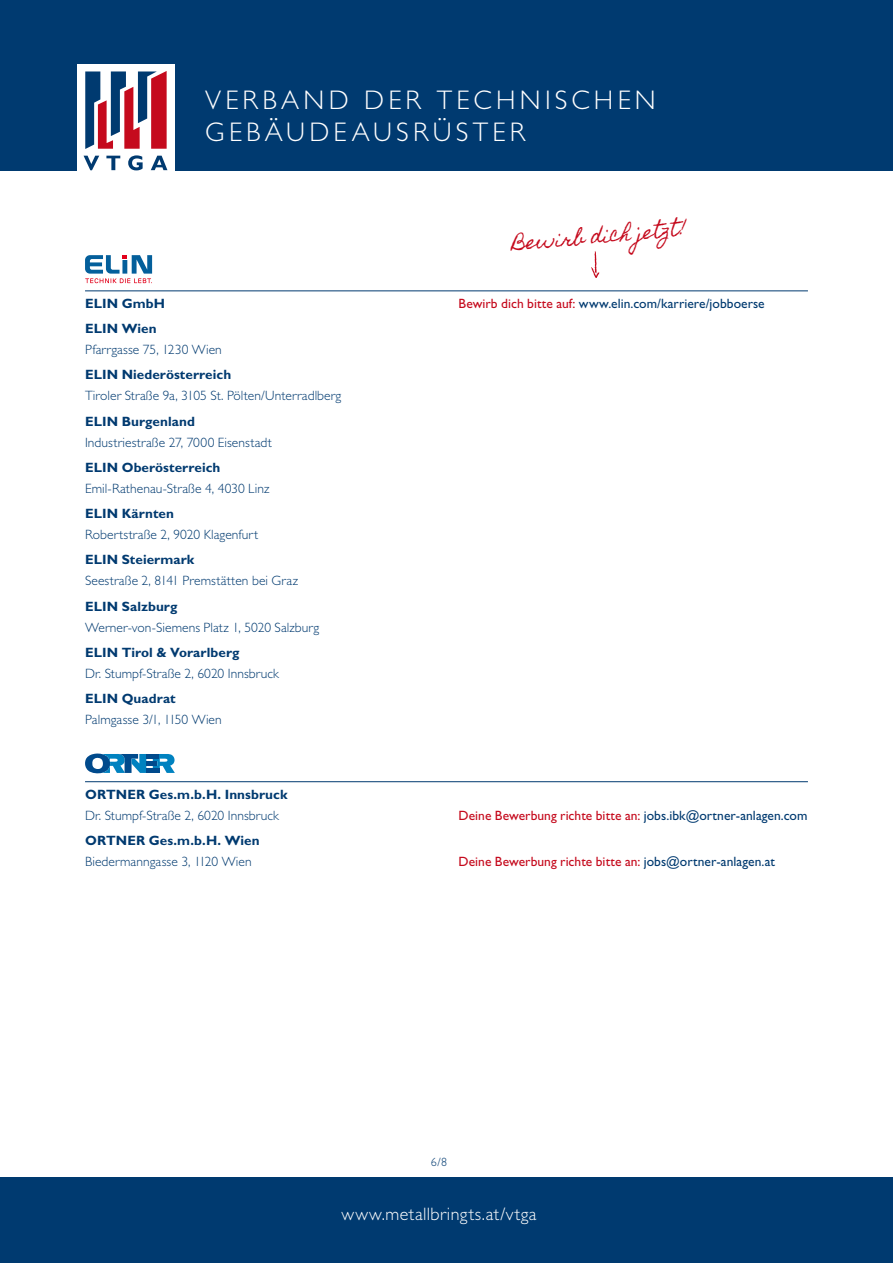
<style>
.page{position:relative;width:893px;height:1263px;background:#fff}
.page>*{position:absolute;margin:0;border:0;box-sizing:border-box;transform-origin:0 0}
.t1{font:300 27px/32.4px "Gill Sans Std";letter-spacing:.155em;color:#fff}
.t2{font:300 18px "Gill Sans Std";letter-spacing:.025em;color:#fff}
.t3{font:18px "Homemade Apple";color:#c50a1d}
.t4{font:300 13.5px "Gill Sans Std";letter-spacing:.005em;color:#003a70}
.t5{font:700 13.5px "Gill Sans Std";letter-spacing:.005em;color:#003a70}
.t6{font:13.5px "Gill Sans Std";letter-spacing:.005em;color:#c50a1d}
.t7{font:13.5px "Gill Sans Std";letter-spacing:.005em;color:#003a70}
.t8{font:300 12px "Gill Sans Std";color:#003a70}
.s1{color:#c50a1d}
.s2{color:#003a70}
</style>
<div class="page">
<div style="left:0;top:0;width:893px;height:170px;background:#003a70"></div>
<div style="left:0;top:1178px;width:893px;height:85px;background:#003a70"></div>
<div style="left:77px;top:64px;width:97px;height:110px;background:#fff"></div>
<svg style="left:85px;top:71px;width:82px;height:78px"></svg>
<svg style="left:84px;top:156px;width:15px;height:14px"></svg>
<svg style="left:106px;top:156px;width:14px;height:14px"></svg>
<svg style="left:128px;top:155px;width:15px;height:15px"></svg>
<svg style="left:151px;top:156px;width:16px;height:14px"></svg>
<hr style="left:85px;top:781px;width:723px;height:1px;background:#003a70">
<hr style="left:85px;top:290px;width:723px;height:1px;background:#003a70">
<svg style="left:153px;top:754px;width:22px;height:19px"></svg>
<svg style="left:85px;top:753px;width:61px;height:20px"></svg>
<div style="left:146px;top:754px;width:13px;height:5px;background:#004a8c"></div>
<div style="left:146px;top:761px;width:11px;height:5px;background:#004a8c"></div>
<div style="left:146px;top:768px;width:14px;height:5px;background:#004a8c"></div>
<svg style="left:85px;top:255px;width:67px;height:28px"></svg>
<svg style="left:591px;top:251px;width:8px;height:27px"></svg>
<h1 class="t1" style="left:205px;top:84px;width:452px">VERBAND DER TECHNISCHEN<br>GEBÄUDEAUSRÜSTER</h1>
<h2 class="t3" style="left:511px;top:233px;width:176px;rotate:-5deg">Bewirb dich jetzt!</h2>
<p class="t5" style="left:85px;top:295px;width:82px">ELIN GmbH</p>
<p class="t7" style="left:459px;top:295px;width:308px"><span class="s1">Bewirb dich bitte auf:</span> www.elin.com/karriere/jobboerse</p>
<p class="t5" style="left:85px;top:320px;width:73px">ELIN Wien</p>
<p class="t4" style="left:85px;top:342px;width:138px">Pfarrgasse 75, 1230 Wien</p>
<p class="t5" style="left:85px;top:367px;width:148px">ELIN Niederösterreich</p>
<p class="t4" style="left:85px;top:388px;width:258px">Tiroler Straße 9a, 3105 St. Pölten/Unterradlberg</p>
<p class="t5" style="left:85px;top:413px;width:111px">ELIN Burgenland</p>
<p class="t4" style="left:85px;top:434px;width:188px">Industriestraße 27, 7000 Eisenstadt</p>
<p class="t5" style="left:85px;top:459px;width:137px">ELIN Oberösterreich</p>
<p class="t4" style="left:85px;top:481px;width:186px">Emil-Rathenau-Straße 4, 4030 Linz</p>
<p class="t5" style="left:85px;top:505px;width:90px">ELIN Kärnten</p>
<p class="t4" style="left:85px;top:527px;width:175px">Robertstraße 2, 9020 Klagenfurt</p>
<p class="t5" style="left:85px;top:552px;width:111px">ELIN Steiermark</p>
<p class="t4" style="left:85px;top:573px;width:215px">Seestraße 2, 8141 Premstätten bei Graz</p>
<p class="t5" style="left:85px;top:598px;width:94px">ELIN Salzburg</p>
<p class="t4" style="left:85px;top:619px;width:236px">Werner-von-Siemens Platz 1, 5020 Salzburg</p>
<p class="t5" style="left:85px;top:644px;width:156px">ELIN Tirol &amp; Vorarlberg</p>
<p class="t4" style="left:85px;top:666px;width:195px">Dr. Stumpf-Straße 2, 6020 Innsbruck</p>
<p class="t5" style="left:85px;top:691px;width:92px">ELIN Quadrat</p>
<p class="t4" style="left:85px;top:712px;width:138px">Palmgasse 3/1, 1150 Wien</p>
<p class="t5" style="left:85px;top:786px;width:204px">ORTNER Ges.m.b.H. Innsbruck</p>
<p class="t4" style="left:85px;top:808px;width:195px">Dr. Stumpf-Straße 2, 6020 Innsbruck</p>
<p class="t6" style="left:459px;top:807px;width:350px">Deine Bewerbung richte bitte an: <span class="s2">jobs.ibk@ortner-anlagen.com</span></p>
<p class="t5" style="left:85px;top:832px;width:176px">ORTNER Ges.m.b.H. Wien</p>
<p class="t4" style="left:85px;top:854px;width:168px">Biedermanngasse 3, 1120 Wien</p>
<p class="t6" style="left:459px;top:854px;width:318px">Deine Bewerbung richte bitte an: <span class="s2">jobs@ortner-anlagen.at</span></p>
<p class="t8" style="left:431px;top:1155px;width:18px">6/8</p>
<h2 class="t2" style="left:341px;top:1204px;width:197px">www.metallbringts.at/vtga</h2>
</div>
